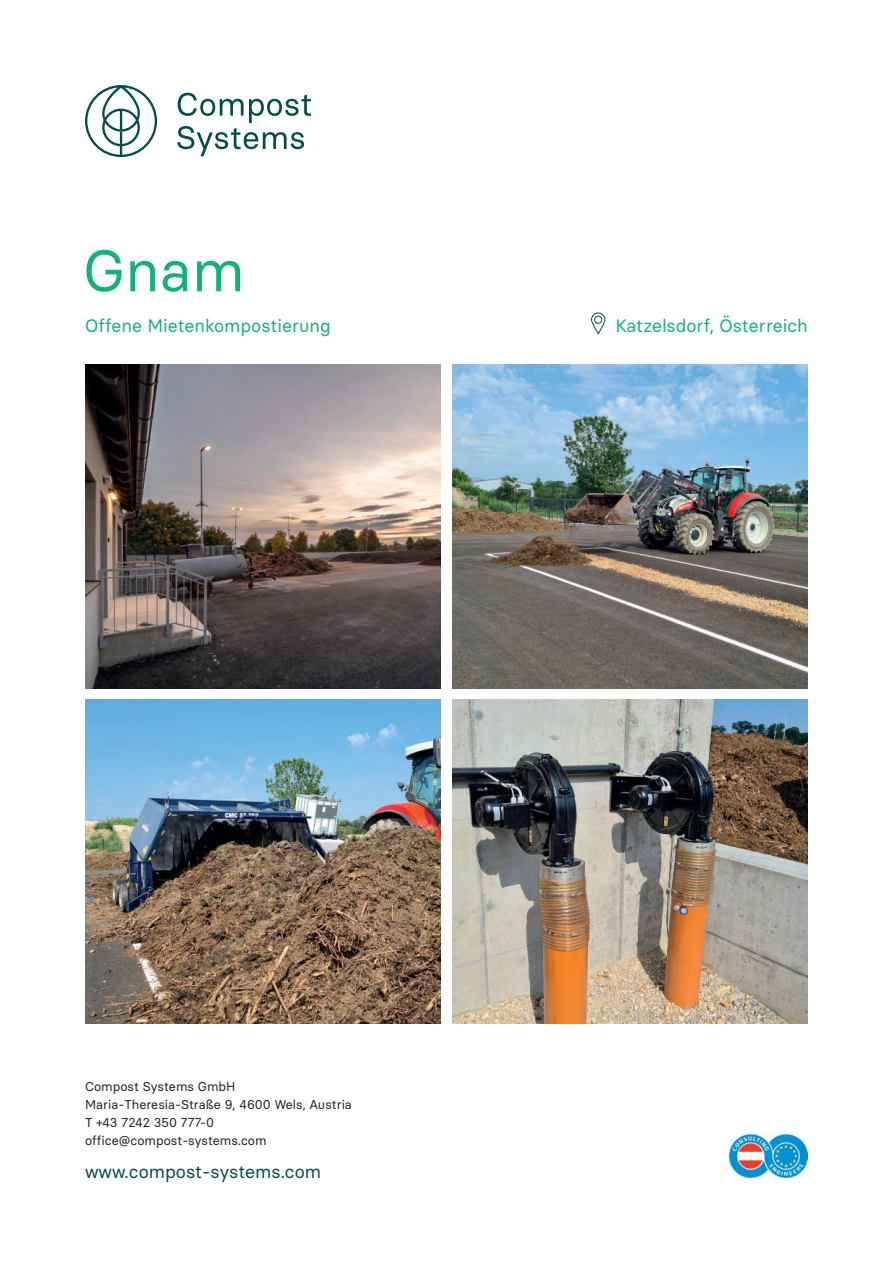
<style>
.page{position:relative;width:893px;height:1263px;background:#fff}
.page>*{position:absolute;margin:0;border:0;box-sizing:border-box;transform-origin:0 0}
.t1{font:58.5px "Basier Circle";color:#13b27b}
.t2{font:18px "Basier Circle";color:#13b27b}
.t3{font:18px "Basier Circle";color:#004e4b}
.t4{font:12.75px/18px "Basier Circle";color:#231f20}
</style>
<div class="page">
<img style="left:729px;top:1134px;width:79px;height:44px">
<img style="left:85px;top:699px;width:356px;height:324px">
<img style="left:452px;top:364px;width:356px;height:324px">
<img style="left:85px;top:364px;width:356px;height:324px">
<img style="left:452px;top:699px;width:356px;height:324px">
<div style="left:591px;top:313px;width:14px;height:21px;border:1px solid #004e4b;border-radius:7px"></div>
<div style="left:594px;top:316px;width:8px;height:8px;border:1px solid #004e4b;border-radius:50%"></div>
<svg style="left:177px;top:93px;width:134px;height:63px"></svg>
<svg style="left:85px;top:85px;width:72px;height:72px"></svg>
<h1 class="t1" style="left:83px;top:234px;width:163px">Gnam</h1>
<h2 class="t2" style="left:85px;top:314px;width:247px">Offene Mietenkompostierung</h2>
<h2 class="t2" style="left:615px;top:314px;width:194px">Katzelsdorf, Österreich</h2>
<p class="t4" style="left:85px;top:1077px;width:268px">Compost Systems GmbH<br>Maria-Theresia-Straße 9, 4600 Wels, Austria<br>T +43 7242 350 777-0 office@compost-systems.com</p>
<h2 class="t3" style="left:85px;top:1160px;width:238px">www.compost-systems.com</h2>
</div>
